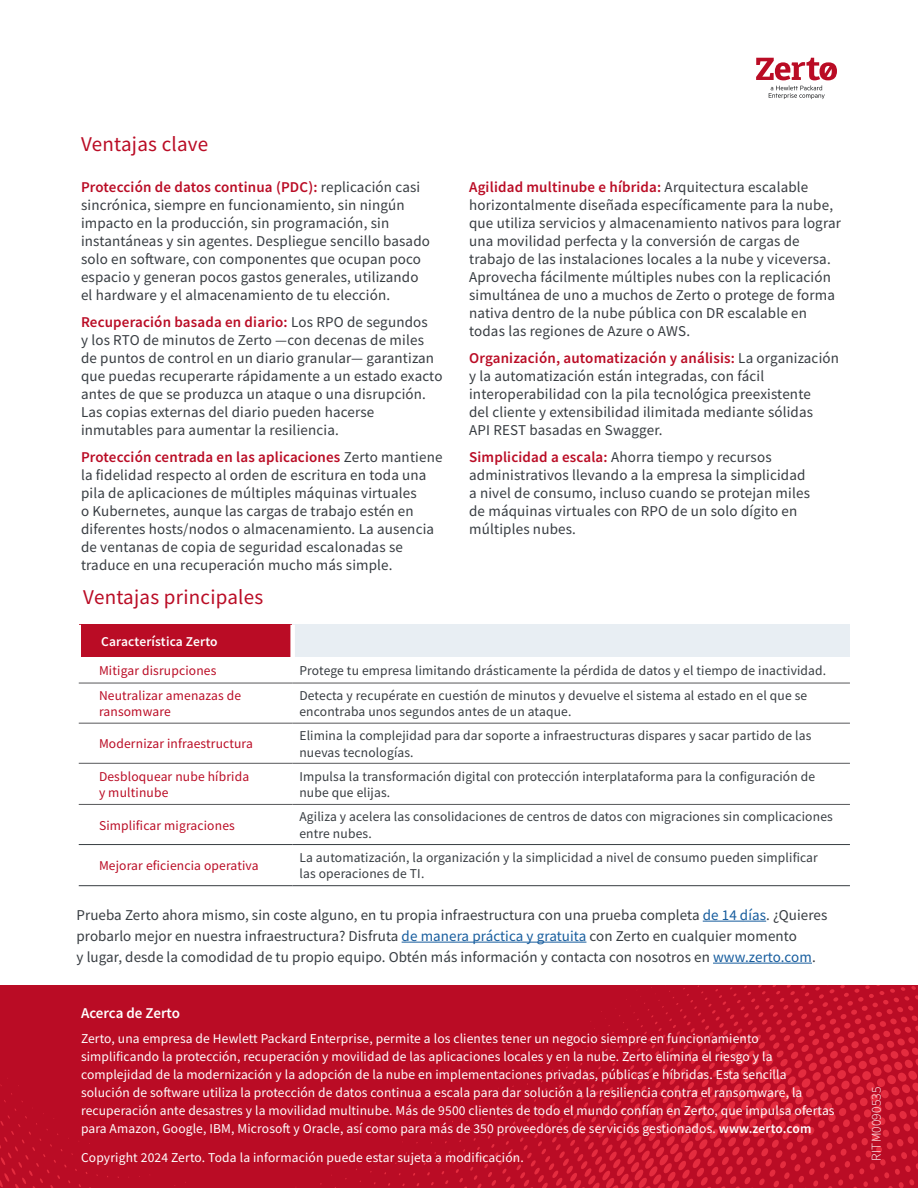
<style>
.page{position:relative;width:918px;height:1188px;background:#fff}
.page>*{position:absolute;margin:0;border:0;box-sizing:border-box;transform-origin:0 0}
.t1{font:21px "Source Sans Pro";letter-spacing:.01em;color:#ba0c25}
.Body{font:15px/18px "Source Sans Pro";letter-spacing:.01em;color:#373c41}
.t2{font:600 15px "Source Sans Pro";letter-spacing:-.005em;color:#fff}
.About_Zerto_Footer{font:13.5px/18px "Source Sans Pro";letter-spacing:.01em;color:#fff}
.TABLE_body2{font:13.5px/16.5px "Source Sans Pro";letter-spacing:.01em;color:#373c41}
.Table_body1{font:13.5px/16.5px "Source Sans Pro";letter-spacing:.01em;color:#ba0c25}
.TABLE_H1{font:600 13.5px "Source Sans Pro";letter-spacing:.01em;color:#fff}
.file_number{font:300 13.5px "Source Sans Pro";letter-spacing:.01em;color:#fff}
.s1{font-weight:600;color:#ba0c25}
.s2{color:#175d9e}
.s3{font-weight:600}
</style>
<div class="page">
<svg style="left:0;top:986px;width:918px;height:202px;background:#be0f27"></svg>
<svg style="left:756px;top:58px;width:81px;height:41px"></svg>
<hr style="left:703px;top:921px;width:63px;height:1px;background:#175d9e">
<hr style="left:402px;top:942px;width:184px;height:1px;background:#175d9e">
<hr style="left:713px;top:963px;width:99px;height:1px;background:#175d9e">
<div style="left:79px;top:625px;width:214px;height:32px;background:#ba0c25"></div>
<div style="left:293px;top:625px;width:557px;height:32px;background:#e8eef3"></div>
<div style="left:76px;top:625px;width:5px;height:32px;background:#fff"></div>
<div style="left:290px;top:625px;width:5px;height:32px;background:#fff"></div>
<hr style="left:79px;top:683px;width:214px;height:1px;background:#57585a">
<hr style="left:293px;top:683px;width:557px;height:1px;background:#57585a">
<hr style="left:79px;top:723px;width:214px;height:1px;background:#57585a">
<hr style="left:293px;top:723px;width:557px;height:1px;background:#57585a">
<hr style="left:79px;top:763px;width:214px;height:1px;background:#57585a">
<hr style="left:293px;top:763px;width:557px;height:1px;background:#57585a">
<hr style="left:79px;top:804px;width:214px;height:1px;background:#57585a">
<hr style="left:293px;top:804px;width:557px;height:1px;background:#57585a">
<hr style="left:79px;top:844px;width:214px;height:1px;background:#373c41">
<hr style="left:293px;top:844px;width:557px;height:1px;background:#373c41">
<hr style="left:79px;top:885px;width:214px;height:1px;background:#373c41">
<hr style="left:293px;top:885px;width:557px;height:1px;background:#373c41">
<h1 class="t1" style="left:81px;top:130px;width:129px">Ventajas clave</h1>
<p class="Body" style="left:81px;top:178px;width:351px"><span class="s1">Protección de datos continua (PDC):</span> replicación casi sincrónica, siempre en funcionamiento, sin ningún impacto en la producción, sin programación, sin instantáneas y sin agentes. Despliegue sencillo basado solo en software, con componentes que ocupan poco espacio y generan pocos gastos generales, utilizando el hardware y el almacenamiento de tu elección.</p>
<p class="Body" style="left:81px;top:313px;width:363px"><span class="s1">Recuperación basada en diario:</span> Los RPO de segundos<br>y los RTO de minutos de Zerto —con decenas de miles de puntos de control en un diario granular— garantizan que puedas recuperarte rápidamente a un estado exacto antes de que se produzca un ataque o una disrupción.<br>Las copias externas del diario pueden hacerse inmutables para aumentar la resiliencia.</p>
<p class="Body" style="left:81px;top:448px;width:363px"><span class="s1">Protección centrada en las aplicaciones</span> Zerto mantiene la fidelidad respecto al orden de escritura en toda una pila de aplicaciones de múltiples máquinas virtuales<br>o Kubernetes, aunque las cargas de trabajo estén en diferentes hosts/nodos o almacenamiento. La ausencia de ventanas de copia de seguridad escalonadas se traduce en una recuperación mucho más simple.</p>
<p class="Body" style="left:469px;top:178px;width:373px"><span class="s1">Agilidad multinube e híbrida:</span> Arquitectura escalable horizontalmente diseñada específicamente para la nube, que utiliza servicios y almacenamiento nativos para lograr una movilidad perfecta y la conversión de cargas de trabajo de las instalaciones locales a la nube y viceversa.<br>Aprovecha fácilmente múltiples nubes con la replicación simultánea de uno a muchos de Zerto o protege de forma nativa dentro de la nube pública con DR escalable en todas las regiones de Azure o AWS.</p>
<p class="Body" style="left:469px;top:349px;width:371px"><span class="s1">Organización, automatización y análisis:</span> La organización y la automatización están integradas, con fácil interoperabilidad con la pila tecnológica preexistente<br>del cliente y extensibilidad ilimitada mediante sólidas<br>API REST basadas en Swagger.</p>
<p class="Body" style="left:469px;top:448px;width:342px"><span class="s1">Simplicidad a escala:</span> Ahorra tiempo y recursos administrativos llevando a la empresa la simplicidad a nivel de consumo, incluso cuando se protejan miles de máquinas virtuales con RPO de un solo dígito en múltiples nubes.</p>
<h1 class="t1" style="left:83px;top:583px;width:182px">Ventajas principales</h1>
<p class="TABLE_H1" style="left:101px;top:633px;width:118px">Característica Zerto</p>
<p class="Table_body1" style="left:99px;top:662px;width:119px">Mitigar disrupciones</p>
<p class="TABLE_body2" style="left:299px;top:662px;width:528px">Protege tu empresa limitando drásticamente la pérdida de datos y el tiempo de inactividad.</p>
<p class="Table_body1" style="left:99px;top:687px;width:144px">Neutralizar amenazas de ransomware</p>
<p class="TABLE_body2" style="left:299px;top:687px;width:509px">Detecta y recupérate en cuestión de minutos y devuelve el sistema al estado en el que se encontraba unos segundos antes de un ataque.</p>
<p class="Table_body1" style="left:99px;top:735px;width:155px">Modernizar infraestructura</p>
<p class="TABLE_body2" style="left:299px;top:727px;width:513px">Elimina la complejidad para dar soporte a infraestructuras dispares y sacar partido de las nuevas tecnologías.</p>
<p class="Table_body1" style="left:99px;top:768px;width:152px">Desbloquear nube híbrida y multinube</p>
<p class="TABLE_body2" style="left:299px;top:768px;width:517px">Impulsa la transformación digital con protección interplataforma para la configuración de nube que elijas.</p>
<p class="Table_body1" style="left:99px;top:817px;width:137px">Simplificar migraciones</p>
<p class="TABLE_body2" style="left:299px;top:808px;width:535px">Agiliza y acelera las consolidaciones de centros de datos con migraciones sin complicaciones entre nubes.</p>
<p class="Table_body1" style="left:99px;top:857px;width:161px">Mejorar eficiencia operativa</p>
<p class="TABLE_body2" style="left:299px;top:849px;width:520px">La automatización, la organización y la simplicidad a nivel de consumo pueden simplificar las operaciones de TI.</p>
<p class="Body" style="left:76px;top:905px;width:752px;line-height:21px">Prueba Zerto ahora mismo, sin coste alguno, en tu propia infraestructura con una prueba completa <span class="s2">de 14 días</span>. ¿Quieres probarlo mejor en nuestra infraestructura? Disfruta <span class="s2">de manera práctica y gratuita</span> con Zerto en cualquier momento<br>y lugar, desde la comodidad de tu propio equipo. Obtén más información y contacta con nosotros en <span class="s2">www.zerto.com</span>.</p>
<p class="t2" style="left:81px;top:1003px;width:101px">Acerca de Zerto</p>
<p class="About_Zerto_Footer" style="left:81px;top:1029px;width:755px">Zerto, una empresa de Hewlett Packard Enterprise, permite a los clientes tener un negocio siempre en funcionamiento simplificando la protección, recuperación y movilidad de las aplicaciones locales y en la nube. Zerto elimina el riesgo y la complejidad de la modernización y la adopción de la nube en implementaciones privadas, públicas e híbridas. Esta sencilla solución de software utiliza la protección de datos continua a escala para dar solución a la resiliencia contra el ransomware, la recuperación ante desastres y la movilidad multinube. Más de 9500 clientes de todo el mundo confían en Zerto, que impulsa ofertas para Amazon, Google, IBM, Microsoft y Oracle, así como para más de 350 proveedores de servicios gestionados. <span class="s3">www.zerto.com</span></p>
<p class="About_Zerto_Footer" style="left:81px;top:1148px;width:444px">Copyright 2024 Zerto. Toda la información puede estar sujeta a modificación.</p>
<p class="file_number" style="left:868px;top:1161px;width:75px;rotate:-90deg">RITM0090535</p>
</div>
